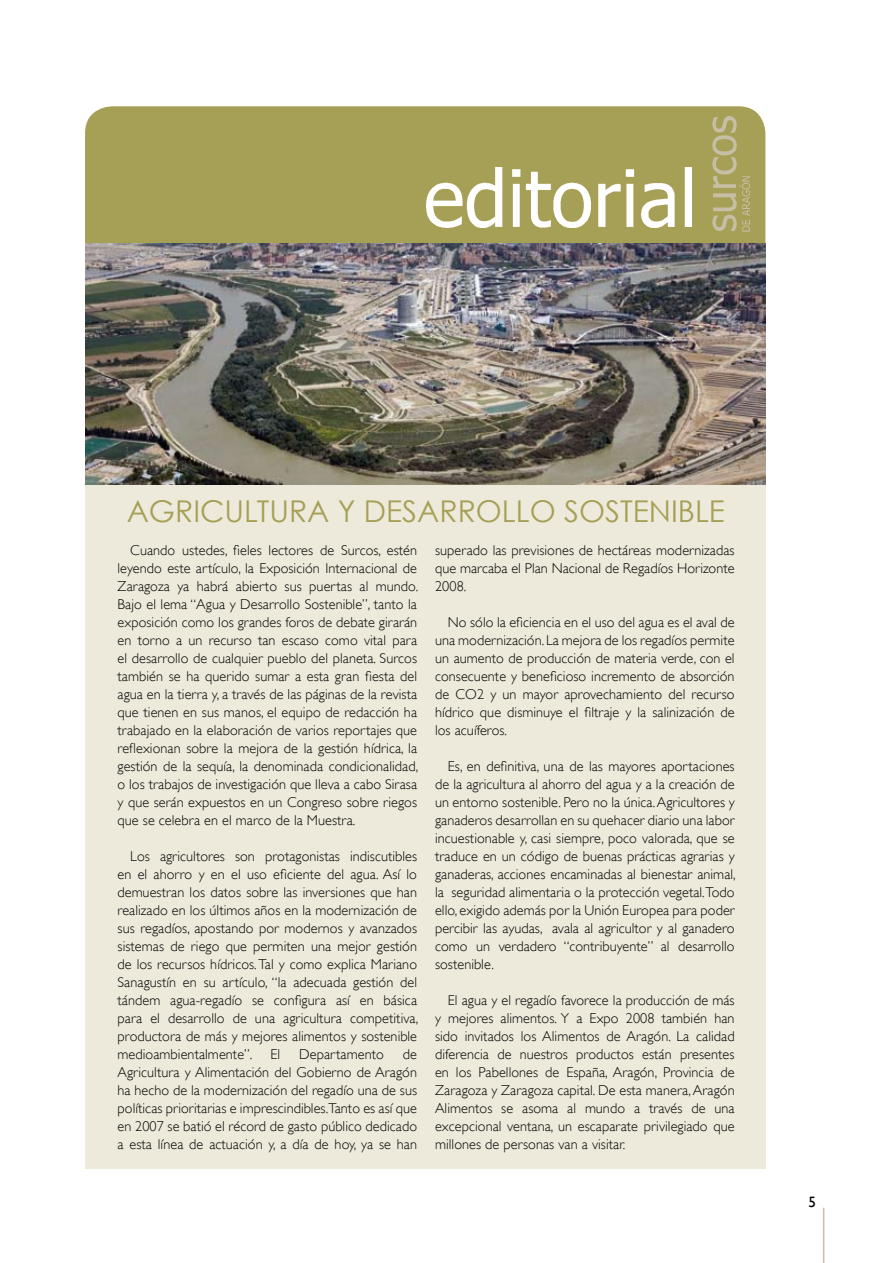
<style>
.page{position:relative;width:893px;height:1263px;background:#fff}
.page>*{position:absolute;margin:0;border:0;box-sizing:border-box;transform-origin:0 0}
.t1{font:30px "Century Gothic";color:#a69f56}
.t2{font:15px "Gill Sans";color:#000}
.t3{font:300 14.25px/18px "Gill Sans";letter-spacing:.005em;color:#000;text-align:justify}
</style>
<div class="page">
<hr style="left:823px;top:1208px;width:1px;height:55px;background:#c7bea6">
<div style="left:85px;top:390px;width:680px;height:778px;background:#edeadb"></div>
<div style="left:85px;top:106px;width:680px;height:284px;background:#a69f56;border-radius:27px"></div>
<img style="left:85px;top:244px;width:680px;height:240px">
<img style="left:712px;top:117px;width:37px;height:114px">
<img style="left:427px;top:168px;width:264px;height:60px">
<h1 class="t1" style="left:127px;top:493px;width:600px">AGRICULTURA Y DESARROLLO SOSTENIBLE</h1>
<p class="t3" style="left:118px;top:541px;width:302px;text-indent:13px">Cuando ustedes, fieles lectores de Surcos, estén leyendo este artículo, la Exposición Internacional de Zaragoza ya habrá abierto sus puertas al mundo.<br>Bajo el lema “Agua y Desarrollo Sostenible”, tanto la exposición como los grandes foros de debate girarán en torno a un recurso tan escaso como vital para el desarrollo de cualquier pueblo del planeta. Surcos también se ha querido sumar a esta gran fiesta del agua en la tierra y, a través de las páginas de la revista que tienen en sus manos, el equipo de redacción ha trabajado en la elaboración de varios reportajes que reflexionan sobre la mejora de la gestión hídrica, la gestión de la sequía, la denominada condicionalidad, o los trabajos de investigación que lleva a cabo Sirasa y que serán expuestos en un Congreso sobre riegos que se celebra en el marco de la Muestra.</p>
<p class="t3" style="left:118px;top:847px;width:302px;text-indent:13px">Los agricultores son protagonistas indiscutibles en el ahorro y en el uso eficiente del agua. Así lo demuestran los datos sobre las inversiones que han realizado en los últimos años en la modernización de sus regadíos, apostando por modernos y avanzados sistemas de riego que permiten una mejor gestión de los recursos hídricos. Tal y como explica Mariano Sanagustín en su artículo, “la adecuada gestión del tándem agua-regadío se configura así en básica para el desarrollo de una agricultura competitiva, productora de más y mejores alimentos y sostenible medioambientalmente”.</p>
<p class="t3" style="left:435px;top:541px;width:301px">superado las previsiones de hectáreas modernizadas que marcaba el Plan Nacional de Regadíos Horizonte 2008.</p>
<p class="t3" style="left:435px;top:613px;width:301px;text-indent:13px">No sólo la eficiencia en el uso del agua es el aval de una modernización. La mejora de los regadíos permite un aumento de producción de materia verde, con el consecuente y beneficioso incremento de absorción de CO2 y un mayor aprovechamiento del recurso hídrico que disminuye el filtraje y la salinización de los acuíferos.</p>
<p class="t3" style="left:435px;top:757px;width:302px;text-indent:13px">Es, en definitiva, una de las mayores aportaciones de la agricultura al ahorro del agua y a la creación de un entorno sostenible. Pero no la única. Agricultores y ganaderos desarrollan en su quehacer diario una labor incuestionable y, casi siempre, poco valorada, que se traduce en un código de buenas prácticas agrarias y ganaderas, acciones encaminadas al bienestar animal, la seguridad alimentaria o la protección vegetal.Todo ello, exigido además por la Unión Europea para poder percibir las ayudas, avala al agricultor y al ganadero como un verdadero “contribuyente” al desarrollo sostenible.</p>
<p class="t3" style="left:435px;top:991px;width:301px;text-indent:13px">El agua y el regadío favorece la producción de más y mejores alimentos. Y a Expo 2008 también han sido invitados los Alimentos de Aragón. La calidad diferencia de nuestros productos están presentes en los Pabellones de España, Aragón, Provincia de Zaragoza y Zaragoza capital. De esta manera, Aragón Alimentos se asoma al mundo a través de una excepcional ventana, un escaparate privilegiado que millones de personas van a visitar.</p>
<p class="t3" style="left:118px;top:1045px;width:301px;text-indent:285px">de Agricultura y Alimentación del Gobierno de Aragón ha hecho de la modernización del regadío una de sus políticas prioritarias e imprescindibles.Tanto es así que en 2007 se batió el récord de gasto público dedicado a esta línea de actuación y, a día de hoy, ya se han</p>
<p class="t3" style="left:270px;top:1045px;width:11px">El</p>
<p class="t3" style="left:299px;top:1045px;width:86px">Departamento</p>
<p class="t2" style="left:808px;top:1193px;width:9px">5</p>
</div>
